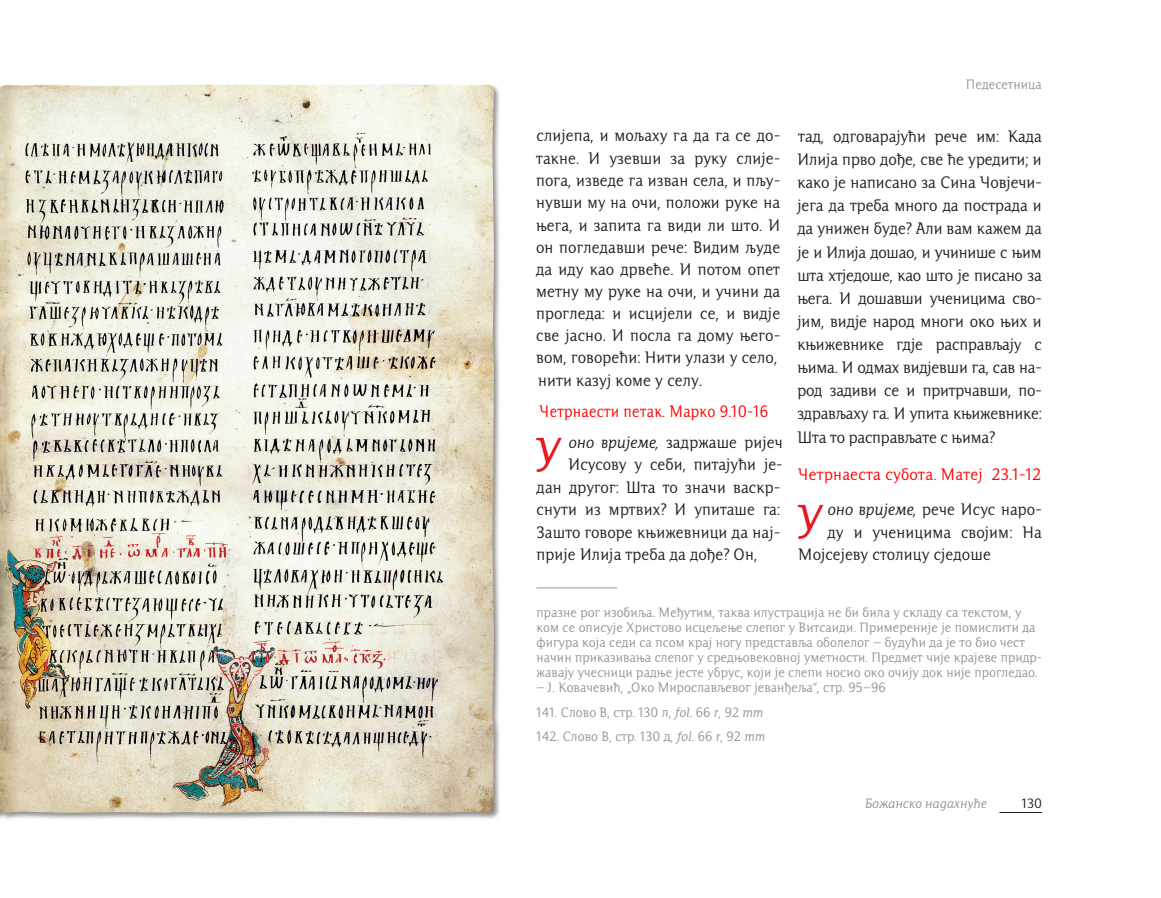
<style>
.page{position:relative;width:1161px;height:898px;background:#fff}
.page>*{position:absolute;margin:0;border:0;box-sizing:border-box;transform-origin:0 0}
.t1{font:italic 48.6px "Platan BG";color:#e21a21}
.t2{font:16.5px/23.1px "Platan BG";color:#231f20;text-align:justify}
.t3{font:16.5px "Platan BG";letter-spacing:.01em;color:#f00}
.t4{font:16.5px "Platan BG";letter-spacing:.01em;color:#f00;scale:.95 1}
.t5{font:13.5px/15px "Platan BG";color:#939598}
.t6{font:italic 13.5px "Platan BG";color:#939598}
.t7{font:13.5px "Platan BG";color:#231f20}
.s1{font-style:italic}
</style>
<div class="page">
<hr style="left:999px;top:811px;width:43px;height:1px;background:#231f20">
<div style="left:0;top:83px;width:502px;height:736px;background:#231f20;opacity:.5"></div>
<img style="left:0;top:85px;width:494px;height:727px">
<hr style="left:536px;top:587px;width:81px;height:1px;background:#939598">
<p class="t5" style="left:966px;top:77px;width:77px">Педесетница</p>
<p class="t2" style="left:536px;top:125px;width:246px;line-height:22px">слијепа, и мољаху га да га се до&shy;такне. И узевши за руку слије&shy;пога, изведе га изван села, и пљу&shy;нувши му на очи, положи руке на њега, и запита га види ли што. И он погледавши рече: Видим људе да иду као дрвеће. И потом опет метну му руке на очи, и учини да прогледа: и исцијели се, и видје све јасно. И посла га дому њего&shy;вом, говорећи: Нити улази у село,</p>
<p class="t2" style="left:538px;top:368px;width:166px">нити казуј коме у селу.</p>
<p class="t4" style="left:540px;top:402px;width:242px">Четрнаести петак. Марко 9.10-16</p>
<h1 class="t1" style="left:536px;top:429px;width:27px">У</h1>
<p class="t2" style="left:568px;top:430px;width:216px"><span class="s1">оно вријеме,</span> задржаше ријеч</p>
<p class="t2" style="left:568px;top:452px;width:216px">Исусову у себи, питајући је-</p>
<p class="t2" style="left:537px;top:475px;width:245px">дан другог: Шта то значи васкр-</p>
<p class="t2" style="left:537px;top:498px;width:245px">снути из мртвих? И упиташе га:</p>
<p class="t2" style="left:537px;top:520px;width:245px">Зашто говоре књижевници да нај-</p>
<p class="t2" style="left:537px;top:543px;width:222px">прије Илија треба да дође? Он,</p>
<p class="t2" style="left:797px;top:125px;width:246px">тад, одговарајући рече им: Када Илија прво дође, све ће уредити; и како је написано за Сина Човјечи&shy;јега да треба много да пострада и да унижен буде? Али вам кажем да је и Илија дошао, и учинише с њим шта хтједоше, као што је писано за њега. И дошавши ученицима сво&shy;јим, видје народ многи око њих и књижевнике гдје расправљају с њима. И одмах видјевши га, сав на&shy;род задиви се и притрчавши, по&shy;здрављаху га. И упита књижевнике:<br>Шта то расправљате с њима?</p>
<p class="t3" style="left:798px;top:464px;width:244px">Четрнаеста субота. Матеј 23.1-12</p>
<h1 class="t1" style="left:797px;top:496px;width:27px">У</h1>
<p class="t2" style="left:827px;top:498px;width:216px"><span class="s1">оно вријеме,</span> рече Исус наро-</p>
<p class="t2" style="left:827px;top:520px;width:216px">ду и ученицима својим: На</p>
<p class="t2" style="left:798px;top:543px;width:194px">Мојсејеву столицу сједоше</p>
<p class="t5" style="left:536px;top:604px;width:507px">празне рог изобиља. Међутим, таква илустрација не би била у складу са текстом, у ком се описује Христово исцељење слепог у Витсаиди. Примереније је помислити да фигура која седи са псом крај ногу представља оболелог – будући да је то био чест начин приказивања слепог у средњовековној уметности. Предмет чије крајеве придр&shy;жавају учесници радње јесте убрус, који је слепи носио око очију док није прогледао.</p>
<p class="t5" style="left:537px;top:674px;width:351px;line-height:25px">– Ј. Ковачевић, „Око Мирослављевог јеванђеља“<span class="s1">,</span> стр. 95–96<br>141. Слово В, стр. 130 л, <span class="s1">fol</span>. 66 <span class="s1">r</span>, 92 <span class="s1">mm</span></p>
<p class="t5" style="left:537px;top:728px;width:230px">142. Слово В, стр. 130 д, <span class="s1">fol</span>. 66 <span class="s1">r</span>, 92 <span class="s1">mm</span></p>
<p class="t6" style="left:865px;top:796px;width:123px">Божанско надахнуће</p>
<p class="t7" style="left:1022px;top:795px;width:22px">130</p>
</div>
